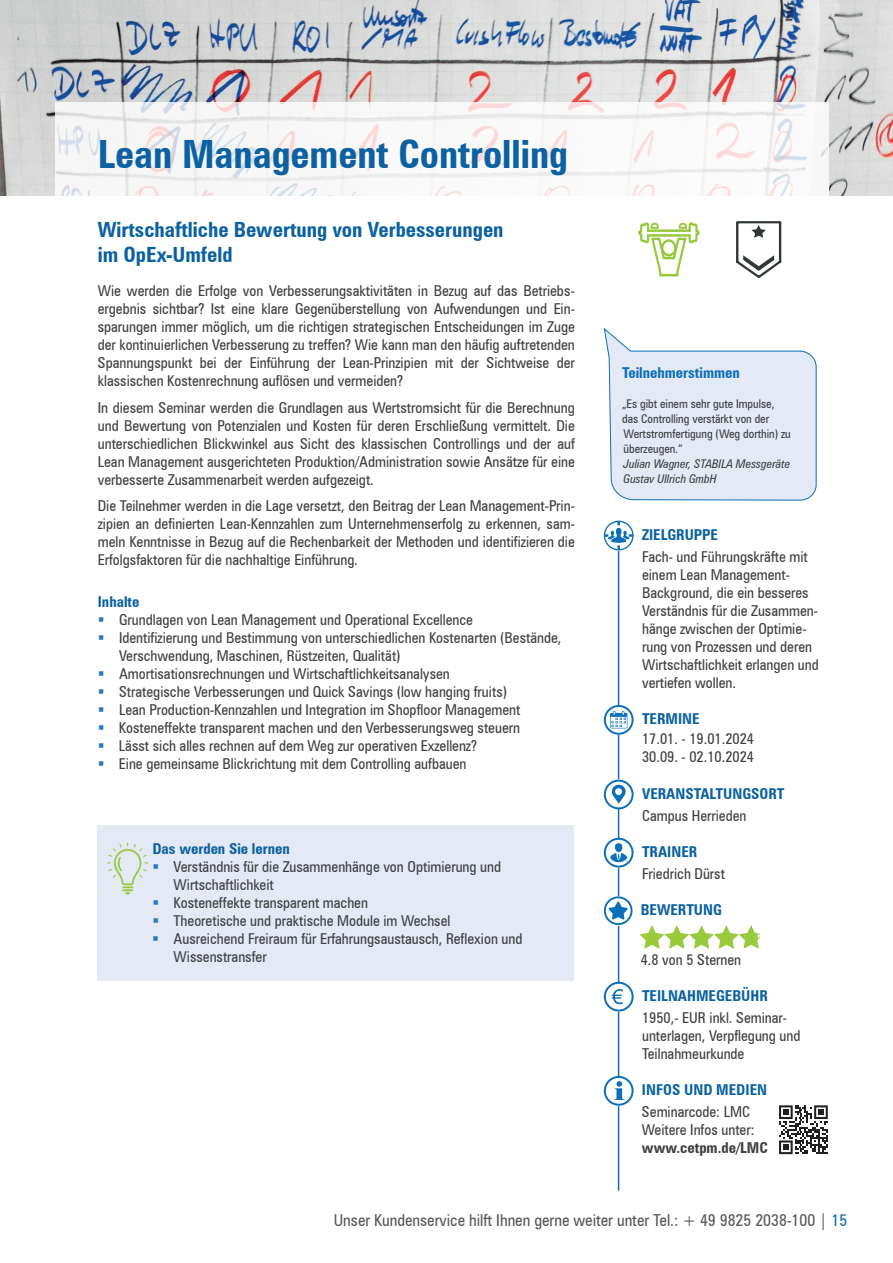
<style>
.page{position:relative;width:893px;height:1263px;background:#fff}
.page>*{position:absolute;margin:0;border:0;box-sizing:border-box;transform-origin:0 0}
.t1{font:700 condensed 39px "Zurich BT";color:#0b61a1}
.t2{font:700 condensed 21px/25.2px "Zurich BT";color:#0b61a1}
.t3{font:condensed 16.5px "Zurich BT";color:#57585a}
.t4{font:condensed 15px/18px "Zurich BT";color:#3e3e3f}
.t5{font:700 condensed 15px "Zurich BT";color:#0b61a1}
.t6{font:700 condensed 15px "Zurich BT";color:#0c6fb8}
.t7{font:700 condensed 15px "Zurich BT";color:#3e3e3f}
.t8{font:condensed 12px/15px "Zurich BT";color:#3e3e3f}
.t9{font:italic condensed 12px/15px "Zurich BT";color:#3e3e3f}
.s1{color:#0c6fb8}
</style>
<div class="page">
<hr style="left:618px;top:549px;width:1px;height:641px;background:#0c6fb8">
<img style="left:0;top:0;width:893px;height:196px">
<svg style="left:55px;top:102px;width:773px;height:94px"></svg>
<svg style="left:604px;top:1076px;width:30px;height:30px"></svg>
<svg style="left:779px;top:1105px;width:49px;height:49px"></svg>
<div style="left:98px;top:825px;width:476px;height:155px;background:#e3e9f5"></div>
<svg style="left:107px;top:842px;width:41px;height:53px"></svg>
<svg style="left:604px;top:896px;width:28px;height:29px"></svg>
<svg style="left:640px;top:925px;width:119px;height:23px"></svg>
<svg style="left:603px;top:327px;width:214px;height:173px"></svg>
<svg style="left:604px;top:705px;width:30px;height:30px"></svg>
<svg style="left:604px;top:838px;width:30px;height:29px"></svg>
<svg style="left:604px;top:982px;width:30px;height:29px"></svg>
<svg style="left:604px;top:779px;width:30px;height:30px"></svg>
<svg style="left:604px;top:521px;width:30px;height:29px"></svg>
<svg style="left:638px;top:222px;width:61px;height:54px"></svg>
<svg style="left:736px;top:221px;width:45px;height:57px"></svg>
<h1 class="t1" style="left:98px;top:131px;width:472px">Lean Management Controlling</h1>
<h2 class="t2" style="left:98px;top:217px;width:407px">Wirtschaftliche Bewertung von Verbesserungen im OpEx-Umfeld</h2>
<p class="t4" style="left:98px;top:282px;width:479px;text-align:justify">Wie werden die Erfolge von Verbesserungsaktivitäten in Bezug auf das Betriebs&shy;ergebnis sichtbar? Ist eine klare Gegenüberstellung von Aufwendungen und Ein&shy;sparungen immer möglich, um die richtigen strategischen Entscheidungen im Zuge der kontinuierlichen Verbesserung zu treffen? Wie kann man den häufig auftretenden Spannungspunkt bei der Einführung der Lean-Prinzipien mit der Sichtweise der klassischen Kostenrechnung auflösen und vermeiden?</p>
<p class="t4" style="left:98px;top:398px;width:479px;text-align:justify">In diesem Seminar werden die Grundlagen aus Wertstromsicht für die Berechnung und Bewertung von Potenzialen und Kosten für deren Erschließung vermittelt. Die unterschiedlichen Blickwinkel aus Sicht des klassischen Controllings und der auf Lean Management ausgerichteten Produktion/Administration sowie Ansätze für eine verbesserte Zusammenarbeit werden aufgezeigt.</p>
<p class="t4" style="left:98px;top:497px;width:479px;text-align:justify">Die Teilnehmer werden in die Lage versetzt, den Beitrag der Lean Management-Prin&shy;zipien an definierten Lean-Kennzahlen zum Unternehmenserfolg zu erkennen, sam&shy;meln Kenntnisse in Bezug auf die Rechenbarkeit der Methoden und identifizieren die Erfolgsfaktoren für die nachhaltige Einführung.</p>
<p class="t5" style="left:98px;top:593px;width:43px">Inhalte</p>
<p class="t4" style="left:119px;top:611px;width:444px">Grundlagen von Lean Management und Operational Excellence<br>Identifizierung und Bestimmung von unterschiedlichen Kostenarten (Bestände, Verschwendung, Maschinen, Rüstzeiten, Qualität)<br>Amortisationsrechnungen und Wirtschaftlichkeitsanalysen<br>Strategische Verbesserungen und Quick Savings (low hanging fruits)<br>Lean Production-Kennzahlen und Integration im Shopfloor Management Kosteneffekte transparent machen und den Verbesserungsweg steuern<br>Lässt sich alles rechnen auf dem Weg zur operativen Exzellenz?<br>Eine gemeinsame Blickrichtung mit dem Controlling aufbauen</p>
<p class="t5" style="left:152px;top:839px;width:139px">Das werden Sie lernen</p>
<p class="t4" style="left:174px;top:857px;width:350px">Verständnis für die Zusammenhänge von Optimierung und Wirtschaftlichkeit<br>Kosteneffekte transparent machen<br>Theoretische und praktische Module im Wechsel Ausreichend Freiraum für Erfahrungsaustausch, Reflexion und Wissenstransfer</p>
<p class="t6" style="left:622px;top:364px;width:119px">Teilnehmerstimmen</p>
<p class="t8" style="left:622px;top:396px;width:170px">„Es gibt einem sehr gute Impulse, das Controlling verstärkt von der<br>Wertstromfertigung (Weg dorthin) zu überzeugen.“</p>
<p class="t9" style="left:624px;top:456px;width:168px">Julian Wagner, STABILA Messgeräte<br>Gustav Ullrich GmbH</p>
<p class="t5" style="left:642px;top:526px;width:78px">ZIELGRUPPE</p>
<p class="t4" style="left:642px;top:547px;width:178px">Fach- und Führungskräfte mit einem Lean Management-<br>Background, die ein besseres<br>Verständnis für die Zusammen&shy;hänge zwischen der Optimie&shy;rung von Prozessen und deren<br>Wirtschaftlichkeit erlangen und vertiefen wollen.</p>
<p class="t5" style="left:642px;top:710px;width:59px">TERMINE</p>
<p class="t4" style="left:642px;top:730px;width:113px">17.01. - 19.01.2024<br>30.09. - 02.10.2024</p>
<p class="t5" style="left:642px;top:784px;width:144px">VERANSTALTUNGSORT</p>
<p class="t4" style="left:642px;top:806px;width:106px">Campus Herrieden</p>
<p class="t5" style="left:642px;top:843px;width:57px">TRAINER</p>
<p class="t4" style="left:642px;top:864px;width:84px">Friedrich Dürst</p>
<p class="t5" style="left:641px;top:901px;width:83px">BEWERTUNG</p>
<p class="t4" style="left:641px;top:950px;width:102px">4.8 von 5 Sternen</p>
<p class="t5" style="left:642px;top:987px;width:127px">TEILNAHMEGEBÜHR</p>
<p class="t4" style="left:642px;top:1008px;width:160px">1950,- EUR inkl. Seminar&shy;unterlagen, Verpflegung und<br>Teilnahmeurkunde</p>
<p class="t5" style="left:642px;top:1081px;width:127px">INFOS UND MEDIEN</p>
<p class="t4" style="left:642px;top:1103px;width:114px">Seminarcode: LMC<br>Weitere Infos unter:</p>
<p class="t7" style="left:642px;top:1139px;width:127px">www.cetpm.de/LMC</p>
<p class="t3" style="left:334px;top:1210px;width:515px">Unser Kundenservice hilft Ihnen gerne weiter unter Tel.: + 49 9825 2038-100 | <span class="s1">15</span></p>
</div>
